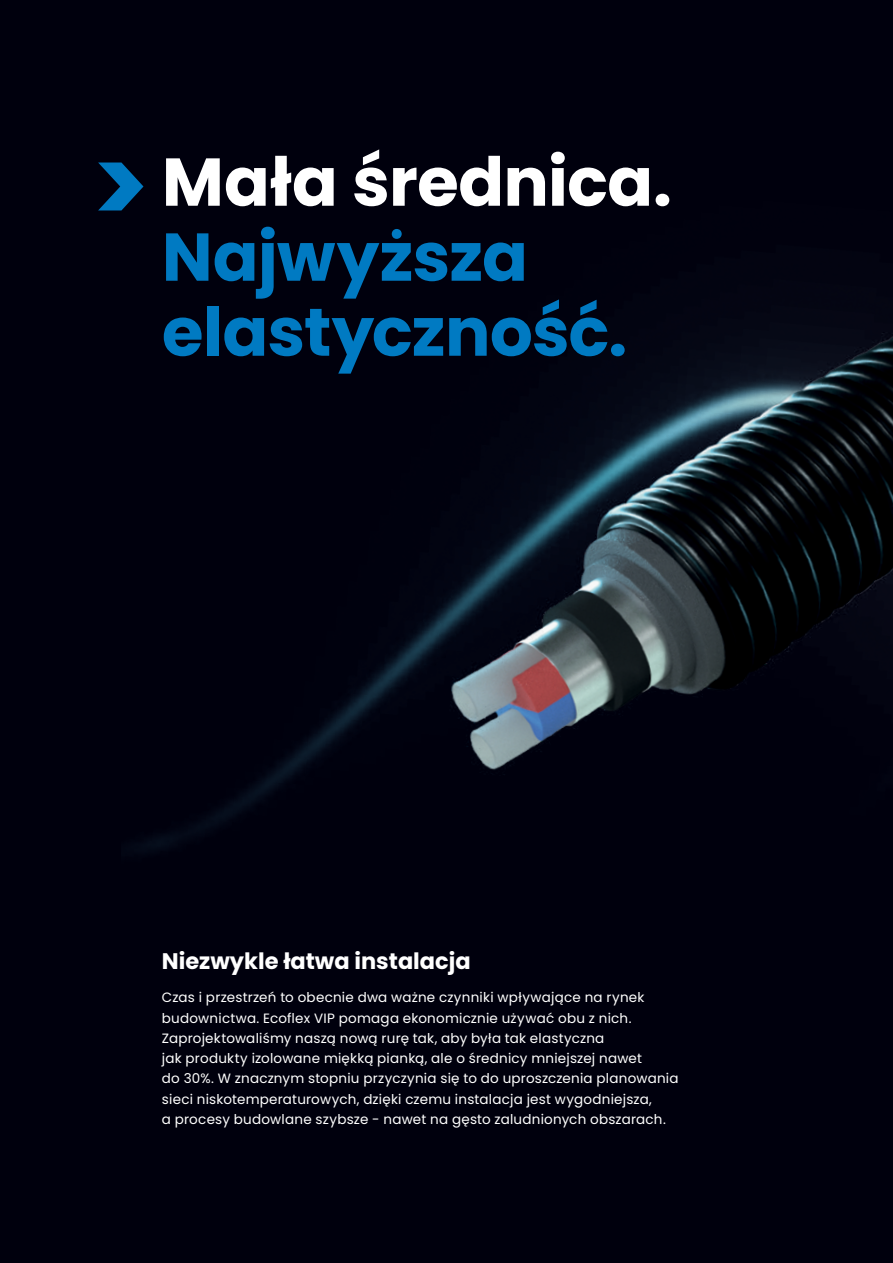
<style>
.page{position:relative;width:893px;height:1263px;background:#00000d}
.page>*{position:absolute;margin:0;border:0;box-sizing:border-box;transform-origin:0 0}
.t1{font:67.5px/75px "Poppins";letter-spacing:-.01em;color:#007ac2}
.t2{font:67.5px "Poppins";letter-spacing:-.01em;color:#fff}
.t3{font:22.5px "Poppins";color:#fff}
.t4{font:13.5px/20.2px "Poppins";letter-spacing:.015em;color:#fff}
</style>
<div class="page">
<svg style="left:98px;top:162px;width:24px;height:48px"></svg>
<img style="left:122px;top:163px;width:771px;height:687px">
<h1 class="t2" style="left:162px;top:143px;width:512px">Mała średnica.</h1>
<h1 class="t1" style="left:162px;top:220px;width:467px">Najwyższa elastyczność.</h1>
<h2 class="t3" style="left:162px;top:948px;width:310px">Niezwykle łatwa instalacja</h2>
<p class="t4" style="left:162px;top:988px;width:518px">Czas i przestrzeń to obecnie dwa ważne czynniki wpływające na rynek budownictwa. Ecoflex VIP pomaga ekonomicznie używać obu z nich.<br>Zaprojektowaliśmy naszą nową rurę tak, aby była tak elastyczna<br>jak produkty izolowane miękką pianką, ale o średnicy mniejszej nawet<br>do 30%. W znacznym stopniu przyczynia się to do uproszczenia planowania sieci niskotemperaturowych, dzięki czemu instalacja jest wygodniejsza,<br>a procesy budowlane szybsze - nawet na gęsto zaludnionych obszarach.</p>
</div>
